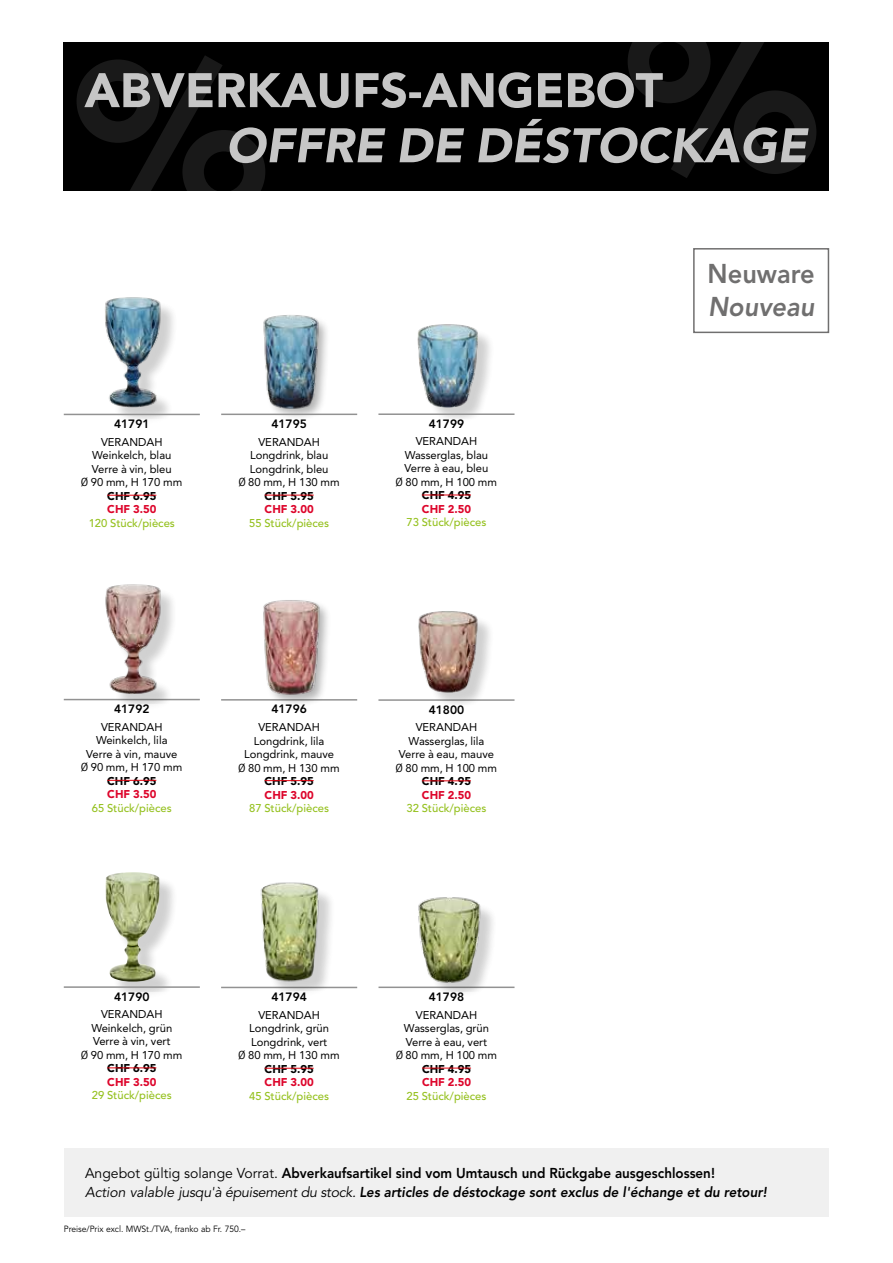
<style>
.page{position:relative;width:893px;height:1263px;background:#fff}
.page>*{position:absolute;margin:0;border:0;box-sizing:border-box;transform-origin:0 0}
.t1{font:800 27px "Avenir LT Std";color:#706f6f;scale:.94 1}
.t2{font:italic 800 27px "Avenir LT Std";color:#706f6f;scale:.94 1}
.t3{font:800 14.25px/19.5px "Avenir LT Std";color:#000;scale:.94 1}
.t4{font:800 12px "Avenir LT Std";color:#000}
.t5{font:11.25px/13.5px "Avenir LT Std";color:#000;text-align:center}
.t6{font:500 11.25px "Avenir LT Std";color:#95c11f}
.t7{font:900 11.25px "Avenir LT Std";color:#dd052b}
.t8{font:9px "Avenir LT Std";color:#000;scale:.95 1}
.s1{font-family:"Avant Garde";font-stretch:condensed}
.s2{font-weight:900}
.s3{font-weight:400}
.s4{font-weight:400;font-style:italic}
.s5{font-style:italic}
</style>
<div class="page">
<div style="left:64px;top:43px;width:765px;height:148px;background:#000"></div>
<svg style="left:77px;top:42px;width:739px;height:149px"></svg>
<div style="left:64px;top:1148px;width:765px;height:68px;background:#f0f0f0"></div>
<hr style="left:64px;top:699px;width:136px;height:1px;background:#929292">
<hr style="left:107px;top:780px;width:49px;height:1px;background:#e30613">
<div style="left:108px;top:300px;width:70px;height:119px;background:#000;opacity:.1"></div>
<img style="left:105px;top:297px;width:61px;height:112px">
<hr style="left:64px;top:414px;width:136px;height:1px;background:#929292">
<hr style="left:107px;top:495px;width:49px;height:1px;background:#e30613">
<div style="left:262px;top:314px;width:69px;height:107px;background:#000;opacity:.3"></div>
<img style="left:262px;top:314px;width:61px;height:97px">
<hr style="left:221px;top:414px;width:136px;height:1px;background:#929292">
<hr style="left:265px;top:495px;width:49px;height:1px;background:#e30613">
<hr style="left:221px;top:699px;width:136px;height:2px;background:#929292">
<hr style="left:265px;top:780px;width:49px;height:1px;background:#e30613">
<div style="left:693px;top:248px;width:136px;height:85px;border:2px solid #706f6f"></div>
<hr style="left:378px;top:699px;width:136px;height:2px;background:#929292">
<hr style="left:422px;top:780px;width:49px;height:1px;background:#e30613">
<div style="left:420px;top:326px;width:75px;height:93px;background:#000;opacity:.1"></div>
<img style="left:417px;top:324px;width:62px;height:83px">
<hr style="left:378px;top:413px;width:136px;height:2px;background:#929292">
<hr style="left:422px;top:495px;width:49px;height:1px;background:#e30613">
<hr style="left:378px;top:986px;width:136px;height:2px;background:#929292">
<hr style="left:422px;top:1068px;width:49px;height:1px;background:#e30613">
<hr style="left:221px;top:987px;width:136px;height:1px;background:#929292">
<hr style="left:265px;top:1068px;width:49px;height:1px;background:#e30613">
<div style="left:108px;top:874px;width:70px;height:126px;background:#000;opacity:.1"></div>
<div style="left:108px;top:874px;width:70px;height:117px;background:#000;opacity:.1"></div>
<img style="left:105px;top:872px;width:55px;height:110px">
<hr style="left:64px;top:986px;width:136px;height:2px;background:#929292">
<hr style="left:107px;top:1067px;width:49px;height:1px;background:#e30613">
<div style="left:109px;top:587px;width:69px;height:117px;background:#000;opacity:.1"></div>
<img style="left:105px;top:584px;width:59px;height:111px">
<div style="left:262px;top:598px;width:70px;height:110px;background:#000;opacity:.3"></div>
<img style="left:262px;top:598px;width:61px;height:99px">
<div style="left:421px;top:613px;width:74px;height:91px;background:#000;opacity:.1"></div>
<img style="left:418px;top:611px;width:61px;height:82px">
<div style="left:422px;top:900px;width:76px;height:91px;background:#000;opacity:.1"></div>
<img style="left:411px;top:897px;width:76px;height:90px">
<div style="left:264px;top:886px;width:72px;height:112px;background:#000;opacity:.1"></div>
<div style="left:265px;top:886px;width:71px;height:104px;background:#000;opacity:.1"></div>
<img style="left:252px;top:882px;width:75px;height:108px">
<p class="t4" style="left:114px;top:417px;width:37px">41791</p>
<p class="t5" style="left:81px;top:435px;width:103px">VERANDAH<br>Weinkelch, blau<br>Verre à vin, bleu<br><span class="s1">Ø</span> 90 mm, H 170 mm<br><span class="s2">CHF 6.95</span></p>
<p class="t7" style="left:107px;top:502px;width:51px">CHF 3.50</p>
<p class="t6" style="left:89px;top:516px;width:88px">120 Stück/pièces</p>
<p class="t4" style="left:271px;top:417px;width:37px">41795</p>
<p class="t5" style="left:239px;top:435px;width:103px">VERANDAH<br>Longdrink, blau<br>Longdrink, bleu<br><span class="s1">Ø</span> 80 mm, H 130 mm<br><span class="s2">CHF 5.95</span></p>
<p class="t7" style="left:265px;top:502px;width:51px">CHF 3.00</p>
<p class="t6" style="left:249px;top:516px;width:81px">55 Stück/pièces</p>
<p class="t4" style="left:429px;top:416px;width:37px">41799</p>
<p class="t5" style="left:396px;top:435px;width:103px">VERANDAH<br>Wasserglas, blau<br>Verre à eau, bleu<br><span class="s1">Ø</span> 80 mm, H 100 mm<br><span class="s2">CHF 4.95</span></p>
<p class="t7" style="left:422px;top:502px;width:51px">CHF 2.50</p>
<p class="t6" style="left:406px;top:516px;width:81px">73 Stück/pièces</p>
<p class="t4" style="left:114px;top:702px;width:37px">41792</p>
<p class="t5" style="left:81px;top:720px;width:103px">VERANDAH<br>Weinkelch, lila<br>Verre à vin, mauve<br><span class="s1">Ø</span> 90 mm, H 170 mm<br><span class="s2">CHF 6.95</span></p>
<p class="t7" style="left:107px;top:788px;width:51px">CHF 3.50</p>
<p class="t6" style="left:92px;top:801px;width:81px">65 Stück/pièces</p>
<p class="t4" style="left:271px;top:702px;width:37px">41796</p>
<p class="t5" style="left:239px;top:720px;width:103px">VERANDAH<br>Longdrink, lila<br>Longdrink, mauve<br><span class="s1">Ø</span> 80 mm, H 130 mm<br><span class="s2">CHF 5.95</span></p>
<p class="t7" style="left:265px;top:788px;width:51px">CHF 3.00</p>
<p class="t6" style="left:249px;top:802px;width:81px">87 Stück/pièces</p>
<p class="t4" style="left:429px;top:702px;width:37px">41800</p>
<p class="t5" style="left:396px;top:721px;width:103px">VERANDAH<br>Wasserglas, lila<br>Verre à eau, mauve<br><span class="s1">Ø</span> 80 mm, H 100 mm<br><span class="s2">CHF 4.95</span></p>
<p class="t7" style="left:422px;top:788px;width:51px">CHF 2.50</p>
<p class="t6" style="left:406px;top:802px;width:81px">32 Stück/pièces</p>
<p class="t4" style="left:114px;top:989px;width:37px">41790</p>
<p class="t5" style="left:81px;top:1008px;width:103px">VERANDAH<br>Weinkelch, grün<br>Verre à vin, vert<br><span class="s1">Ø</span> 90 mm, H 170 mm<br><span class="s2">CHF 6.95</span></p>
<p class="t7" style="left:107px;top:1075px;width:51px">CHF 3.50</p>
<p class="t6" style="left:92px;top:1089px;width:81px">29 Stück/pièces</p>
<p class="t4" style="left:271px;top:990px;width:37px">41794</p>
<p class="t5" style="left:239px;top:1008px;width:103px">VERANDAH<br>Longdrink, grün<br>Longdrink, vert<br><span class="s1">Ø</span> 80 mm, H 130 mm<br><span class="s2">CHF 5.95</span></p>
<p class="t7" style="left:265px;top:1075px;width:51px">CHF 3.00</p>
<p class="t6" style="left:249px;top:1089px;width:81px">45 Stück/pièces</p>
<p class="t4" style="left:429px;top:989px;width:37px">41798</p>
<p class="t5" style="left:396px;top:1008px;width:103px">VERANDAH<br>Wasserglas, grün<br>Verre à eau, vert<br><span class="s1">Ø</span> 80 mm, H 100 mm<br><span class="s2">CHF 4.95</span></p>
<p class="t7" style="left:422px;top:1075px;width:51px">CHF 2.50</p>
<p class="t6" style="left:407px;top:1089px;width:81px">25 Stück/pièces</p>
<h1 class="t1" style="left:708px;top:257px;width:115px">Neuware</h1>
<h1 class="t2" style="left:708px;top:290px;width:114px">Nouveau</h1>
<p class="t3" style="left:85px;top:1163px;width:727px"><span class="s3">Angebot gültig solange Vorrat.</span> Abverkaufsartikel sind vom Umtausch und Rückgabe ausgeschlossen!<br><span class="s4">Action valable jusqu'à épuisement du stock.</span> <span class="s5">Les articles de déstockage sont exclus de l'échange et du retour!</span></p>
<p class="t8" style="left:64px;top:1223px;width:193px">Preise/Prix excl. MWSt./TVA, franko ab Fr. 750.–</p>
</div>
